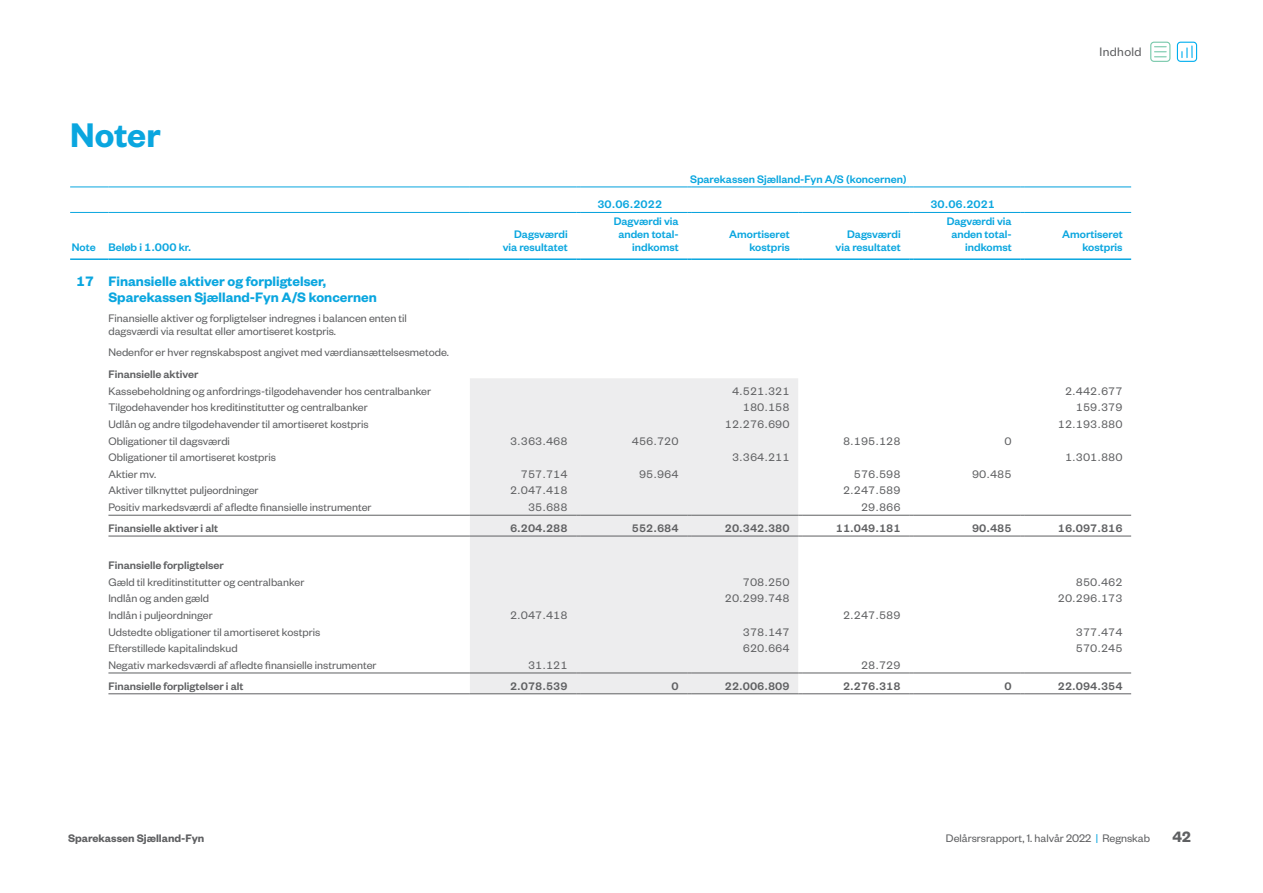
<style>
.page{position:relative;width:1263px;height:893px;background:#fff}
.page>*{position:absolute;margin:0;border:0;box-sizing:border-box;transform-origin:0 0}
.t1{font:600 37.5px "Founders Grotesk";color:#0aa6df}
.t2{font:600 16.5px "Founders Grotesk";color:#5f6062}
.t3{font:600 15px/15.8px "Founders Grotesk";color:#0aa6df}
.t4{font:13.5px "Founders Grotesk";letter-spacing:.03em;color:#5f6062}
.t5{font:12px/12.8px "Founders Grotesk";color:#5f6062}
.t6{font:500 12px/12.8px "Founders Grotesk";color:#0aa6df;text-align:right}
.t7{font:500 12px "Founders Grotesk";color:#5f6062}
.t8{font:600 12px "Founders Grotesk";color:#5f6062}
.s1{color:#0aa6df}
</style>
<div class="page">
<div style="left:470px;top:378px;width:328px;height:315px;background:#ededee"></div>
<hr style="left:470px;top:187px;width:106px;height:1px;background:#00a0dc">
<hr style="left:581px;top:187px;width:106px;height:1px;background:#00a0dc">
<hr style="left:692px;top:187px;width:106px;height:1px;background:#00a0dc">
<hr style="left:470px;top:212px;width:106px;height:1px;background:#00a0dc">
<hr style="left:581px;top:212px;width:106px;height:1px;background:#00a0dc">
<hr style="left:692px;top:212px;width:106px;height:1px;background:#00a0dc">
<hr style="left:803px;top:187px;width:106px;height:1px;background:#00a0dc">
<hr style="left:914px;top:187px;width:106px;height:1px;background:#00a0dc">
<hr style="left:1025px;top:187px;width:106px;height:1px;background:#00a0dc">
<hr style="left:803px;top:212px;width:106px;height:1px;background:#00a0dc">
<hr style="left:914px;top:212px;width:106px;height:1px;background:#00a0dc">
<hr style="left:1025px;top:212px;width:106px;height:1px;background:#00a0dc">
<hr style="left:70px;top:187px;width:38px;height:1px;background:#0aa6df">
<hr style="left:108px;top:187px;width:362px;height:1px;background:#0aa6df">
<hr style="left:70px;top:212px;width:38px;height:1px;background:#0aa6df">
<hr style="left:108px;top:212px;width:362px;height:1px;background:#0aa6df">
<hr style="left:70px;top:258px;width:38px;height:2px;background:#0aa6df">
<hr style="left:108px;top:258px;width:362px;height:2px;background:#0aa6df">
<hr style="left:470px;top:258px;width:106px;height:2px;background:#0aa6df">
<hr style="left:581px;top:258px;width:106px;height:2px;background:#0aa6df">
<hr style="left:692px;top:258px;width:106px;height:2px;background:#0aa6df">
<hr style="left:803px;top:258px;width:106px;height:2px;background:#0aa6df">
<hr style="left:914px;top:258px;width:106px;height:2px;background:#0aa6df">
<hr style="left:1025px;top:258px;width:106px;height:2px;background:#0aa6df">
<hr style="left:108px;top:515px;width:362px;height:1px;background:#5f6062">
<hr style="left:470px;top:515px;width:106px;height:1px;background:#5f6062">
<hr style="left:581px;top:515px;width:106px;height:1px;background:#5f6062">
<hr style="left:692px;top:515px;width:106px;height:1px;background:#5f6062">
<hr style="left:803px;top:515px;width:106px;height:1px;background:#5f6062">
<hr style="left:914px;top:515px;width:106px;height:1px;background:#5f6062">
<hr style="left:1025px;top:515px;width:106px;height:1px;background:#5f6062">
<hr style="left:108px;top:536px;width:362px;height:1px;background:#5f6062">
<hr style="left:470px;top:536px;width:106px;height:1px;background:#5f6062">
<hr style="left:581px;top:536px;width:106px;height:1px;background:#5f6062">
<hr style="left:692px;top:536px;width:106px;height:1px;background:#5f6062">
<hr style="left:803px;top:536px;width:106px;height:1px;background:#5f6062">
<hr style="left:914px;top:536px;width:106px;height:1px;background:#5f6062">
<hr style="left:1025px;top:536px;width:106px;height:1px;background:#5f6062">
<hr style="left:108px;top:673px;width:362px;height:1px;background:#5f6062">
<hr style="left:470px;top:673px;width:106px;height:1px;background:#5f6062">
<hr style="left:581px;top:673px;width:106px;height:1px;background:#5f6062">
<hr style="left:692px;top:673px;width:106px;height:1px;background:#5f6062">
<hr style="left:803px;top:673px;width:106px;height:1px;background:#5f6062">
<hr style="left:914px;top:673px;width:106px;height:1px;background:#5f6062">
<hr style="left:1025px;top:673px;width:106px;height:1px;background:#5f6062">
<hr style="left:108px;top:693px;width:362px;height:1px;background:#5f6062">
<hr style="left:470px;top:693px;width:106px;height:1px;background:#5f6062">
<hr style="left:581px;top:693px;width:106px;height:1px;background:#5f6062">
<hr style="left:692px;top:693px;width:106px;height:1px;background:#5f6062">
<hr style="left:803px;top:693px;width:106px;height:1px;background:#5f6062">
<hr style="left:914px;top:693px;width:106px;height:1px;background:#5f6062">
<hr style="left:1025px;top:693px;width:106px;height:1px;background:#5f6062">
<div style="left:1150px;top:42px;width:20px;height:20px;border:1px solid #77c8aa;border-radius:3px"></div>
<svg style="left:1154px;top:46px;width:12px;height:11px"></svg>
<div style="left:1177px;top:42px;width:20px;height:20px;border:1px solid #00aeef;border-radius:3px"></div>
<svg style="left:1181px;top:46px;width:11px;height:12px"></svg>
<h1 class="t1" style="left:70px;top:111px;width:92px">Noter</h1>
<p class="t6" style="left:72px;top:240px;width:121px">Note Beløb i 1.000 kr.</p>
<p class="t6" style="left:503px;top:227px;width:67px">Dagsværdi via resultatet</p>
<p class="t6" style="left:690px;top:172px;width:218px">Sparekassen Sjælland-Fyn A/S (koncernen)</p>
<p class="t6" style="left:597px;top:197px;width:66px">30.06.2022</p>
<p class="t6" style="left:930px;top:197px;width:66px">30.06.2021</p>
<p class="t6" style="left:614px;top:214px;width:66px">Dagværdi via anden total&shy;indkomst</p>
<p class="t6" style="left:729px;top:227px;width:62px">Amortiseret kostpris</p>
<p class="t6" style="left:836px;top:227px;width:67px">Dagsværdi via resultatet</p>
<p class="t6" style="left:947px;top:214px;width:66px">Dagværdi via anden total&shy;indkomst</p>
<p class="t4" style="left:1099px;top:44px;width:44px">Indhold</p>
<p class="t6" style="left:1062px;top:227px;width:62px">Amortiseret kostpris</p>
<p class="t3" style="left:108px;top:273px;width:270px;text-indent:-32px">17 Finansielle aktiver og forpligtelser,<br>Sparekassen Sjælland-Fyn A/S koncernen</p>
<p class="t5" style="left:108px;top:311px;width:300px">Finansielle aktiver og forpligtelser indregnes i balancen enten til dagsværdi via resultat eller amortiseret kostpris.</p>
<p class="t5" style="left:108px;top:345px;width:342px">Nedenfor er hver regnskabspost angivet med værdiansættelsesmetode.</p>
<p class="t7" style="left:108px;top:367px;width:91px">Finansielle aktiver</p>
<p class="t5" style="left:108px;top:384px;width:324px">Kassebeholdning og anfordrings-tilgodehavender hos centralbanker</p>
<p class="t5" style="left:732px;top:384px;width:59px">4.521.321</p>
<p class="t5" style="left:1065px;top:384px;width:59px">2.442.677</p>
<p class="t5" style="left:108px;top:401px;width:261px">Tilgodehavender hos kreditinstitutter og centralbanker</p>
<p class="t5" style="left:743px;top:401px;width:48px">180.158</p>
<p class="t5" style="left:1076px;top:401px;width:48px">159.379</p>
<p class="t5" style="left:108px;top:417px;width:262px">Udlån og andre tilgodehavender til amortiseret kostpris</p>
<p class="t5" style="left:725px;top:417px;width:66px">12.276.690</p>
<p class="t5" style="left:1058px;top:417px;width:66px">12.193.880</p>
<p class="t5" style="left:108px;top:434px;width:123px">Obligationer til dagsværdi</p>
<p class="t5" style="left:510px;top:434px;width:59px">3.363.468</p>
<p class="t5" style="left:632px;top:434px;width:48px">456.720</p>
<p class="t5" style="left:843px;top:434px;width:59px">8.195.128</p>
<p class="t5" style="left:1004px;top:434px;width:9px">0</p>
<p class="t5" style="left:108px;top:450px;width:169px">Obligationer til amortiseret kostpris</p>
<p class="t5" style="left:732px;top:450px;width:59px">3.364.211</p>
<p class="t5" style="left:1065px;top:450px;width:59px">1.301.880</p>
<p class="t5" style="left:108px;top:467px;width:49px">Aktier mv.</p>
<p class="t5" style="left:521px;top:467px;width:48px">757.714</p>
<p class="t5" style="left:639px;top:467px;width:41px">95.964</p>
<p class="t5" style="left:854px;top:467px;width:48px">576.598</p>
<p class="t5" style="left:972px;top:467px;width:41px">90.485</p>
<p class="t5" style="left:108px;top:484px;width:152px">Aktiver tilknyttet puljeordninger</p>
<p class="t5" style="left:510px;top:484px;width:59px">2.047.418</p>
<p class="t5" style="left:843px;top:484px;width:59px">2.247.589</p>
<p class="t5" style="left:108px;top:500px;width:265px">Positiv markedsværdi af afledte finansielle instrumenter</p>
<p class="t5" style="left:528px;top:500px;width:41px">35.688</p>
<p class="t5" style="left:861px;top:500px;width:41px">29.866</p>
<p class="t7" style="left:108px;top:520px;width:111px">Finansielle aktiver i alt</p>
<p class="t7" style="left:510px;top:520px;width:59px">6.204.288</p>
<p class="t7" style="left:632px;top:520px;width:48px">552.684</p>
<p class="t7" style="left:725px;top:520px;width:66px">20.342.380</p>
<p class="t7" style="left:836px;top:520px;width:66px">11.049.181</p>
<p class="t7" style="left:972px;top:520px;width:41px">90.485</p>
<p class="t7" style="left:1058px;top:520px;width:66px">16.097.816</p>
<p class="t7" style="left:108px;top:558px;width:117px">Finansielle forpligtelser</p>
<p class="t5" style="left:108px;top:575px;width:198px">Gæld til kreditinstitutter og centralbanker</p>
<p class="t5" style="left:743px;top:575px;width:48px">708.250</p>
<p class="t5" style="left:1076px;top:575px;width:48px">850.462</p>
<p class="t5" style="left:108px;top:592px;width:102px">Indlån og anden gæld</p>
<p class="t5" style="left:725px;top:592px;width:66px">20.299.748</p>
<p class="t5" style="left:1058px;top:592px;width:66px">20.296.173</p>
<p class="t5" style="left:108px;top:608px;width:106px">Indlån i puljeordninger</p>
<p class="t5" style="left:510px;top:608px;width:59px">2.047.418</p>
<p class="t5" style="left:843px;top:608px;width:59px">2.247.589</p>
<p class="t5" style="left:108px;top:625px;width:213px">Udstedte obligationer til amortiseret kostpris</p>
<p class="t5" style="left:743px;top:625px;width:48px">378.147</p>
<p class="t5" style="left:1076px;top:625px;width:48px">377.474</p>
<p class="t5" style="left:108px;top:641px;width:131px">Efterstillede kapitalindskud</p>
<p class="t5" style="left:743px;top:641px;width:48px">620.664</p>
<p class="t5" style="left:1076px;top:641px;width:48px">570.245</p>
<p class="t5" style="left:108px;top:658px;width:270px">Negativ markedsværdi af afledte finansielle instrumenter</p>
<p class="t5" style="left:528px;top:658px;width:41px">31.121</p>
<p class="t5" style="left:861px;top:658px;width:41px">28.729</p>
<p class="t7" style="left:108px;top:678px;width:136px">Finansielle forpligtelser i alt</p>
<p class="t7" style="left:510px;top:678px;width:59px">2.078.539</p>
<p class="t7" style="left:671px;top:678px;width:9px">0</p>
<p class="t7" style="left:725px;top:678px;width:66px">22.006.809</p>
<p class="t7" style="left:843px;top:678px;width:59px">2.276.318</p>
<p class="t7" style="left:1004px;top:678px;width:9px">0</p>
<p class="t7" style="left:1058px;top:678px;width:66px">22.094.354</p>
<p class="t8" style="left:68px;top:830px;width:138px">Sparekassen Sjælland-Fyn</p>
<p class="t5" style="left:946px;top:831px;width:206px">Delårsrsrapport, 1. halvår 2022 <span class="s1">|</span> Regnskab</p>
<h2 class="t2" style="left:1172px;top:826px;width:20px">42</h2>
</div>
